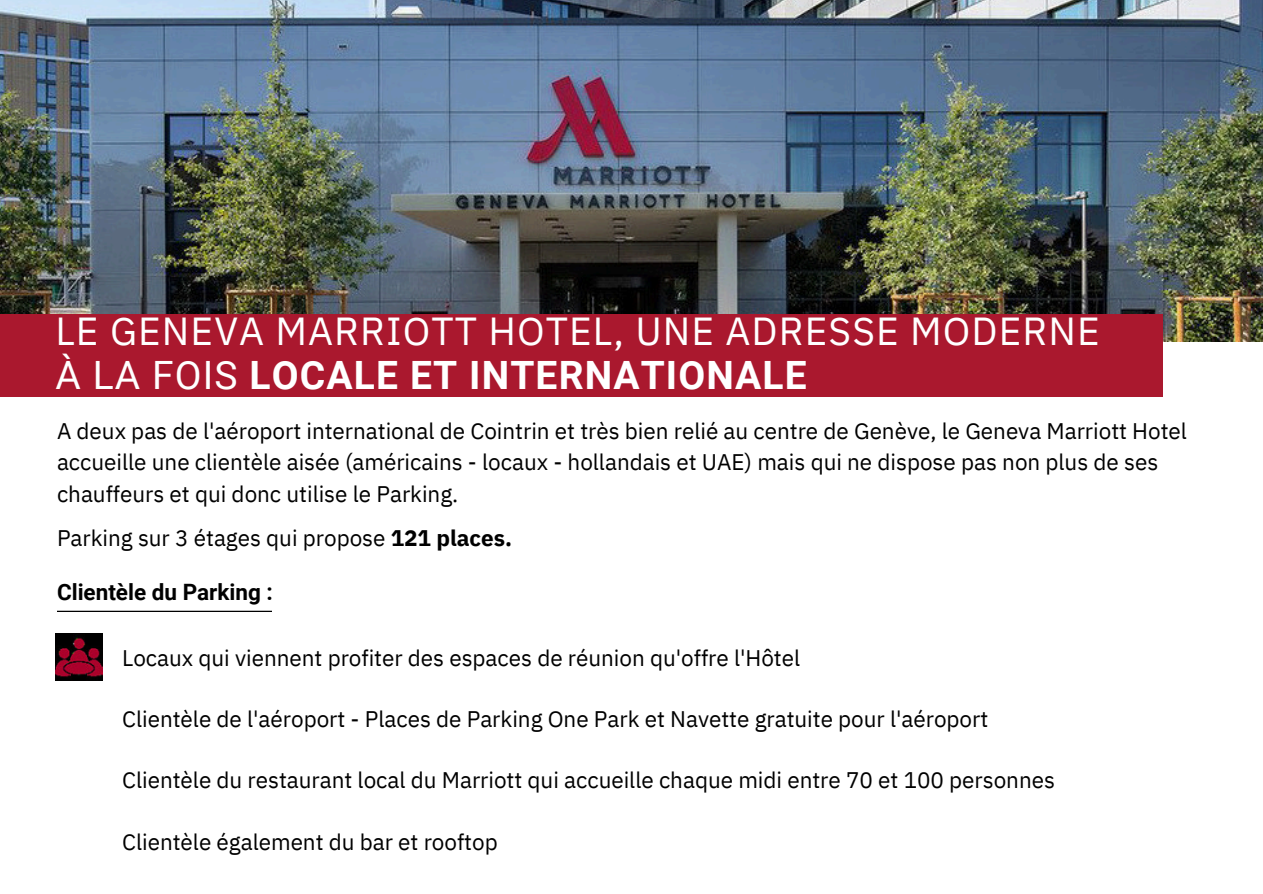
<style>
.page{position:relative;width:1263px;height:894px;background:#fff}
.page>*{position:absolute;margin:0;border:0;box-sizing:border-box;transform-origin:0 0}
.t1{font:39px/43.8px "IBM Plex Sans";letter-spacing:.025em;color:#fff}
.t2{font:22.5px/31.5px "IBM Plex Sans";color:#000}
.t3{font:700 22.5px "Roboto";color:#000}
.s1{font-family:"Roboto"}
.s2{font-family:"Roboto";font-weight:700}
.s3{font-weight:700}
</style>
<div class="page">
<img style="left:0;top:0;width:1263px;height:341px">
<div style="left:0;top:314px;width:1162px;height:82px;background:#aa182e"></div>
<hr style="left:57px;top:610px;width:214px;height:1px;background:#000">
<img style="left:55px;top:633px;width:48px;height:47px">
<p class="t1" style="left:55px;top:308px;width:1046px">LE GENEVA MARRIOTT HOTEL, UNE ADRESSE MODERNE<br><span class="s1">À LA FOIS</span> <span class="s2">LOCALE ET INTERNATIONALE</span></p>
<p class="t2" style="left:57px;top:414px;width:1131px">A deux pas de l'aéroport international de Cointrin et très bien relié au centre de Genève, le Geneva Marriott Hotel accueille une clientèle aisée (américains - locaux - hollandais et UAE) mais qui ne dispose pas non plus de ses chauffeurs et qui donc utilise le Parking.</p>
<p class="t2" style="left:57px;top:521px;width:456px">Parking sur 3 étages qui propose <span class="s3">121 places.</span></p>
<p class="t3" style="left:57px;top:579px;width:217px">Clientèle du Parking :</p>
<p class="t2" style="left:122px;top:641px;width:680px">Locaux qui viennent profiter des espaces de réunion qu'offre l'Hôtel</p>
<p class="t2" style="left:122px;top:702px;width:868px">Clientèle de l'aéroport - Places de Parking One Park et Navette gratuite pour l'aéroport</p>
<p class="t2" style="left:122px;top:764px;width:934px">Clientèle du restaurant local du Marriott qui accueille chaque midi entre 70 et 100 personnes</p>
<p class="t2" style="left:122px;top:825px;width:377px">Clientèle également du bar et rooftop</p>
</div>
